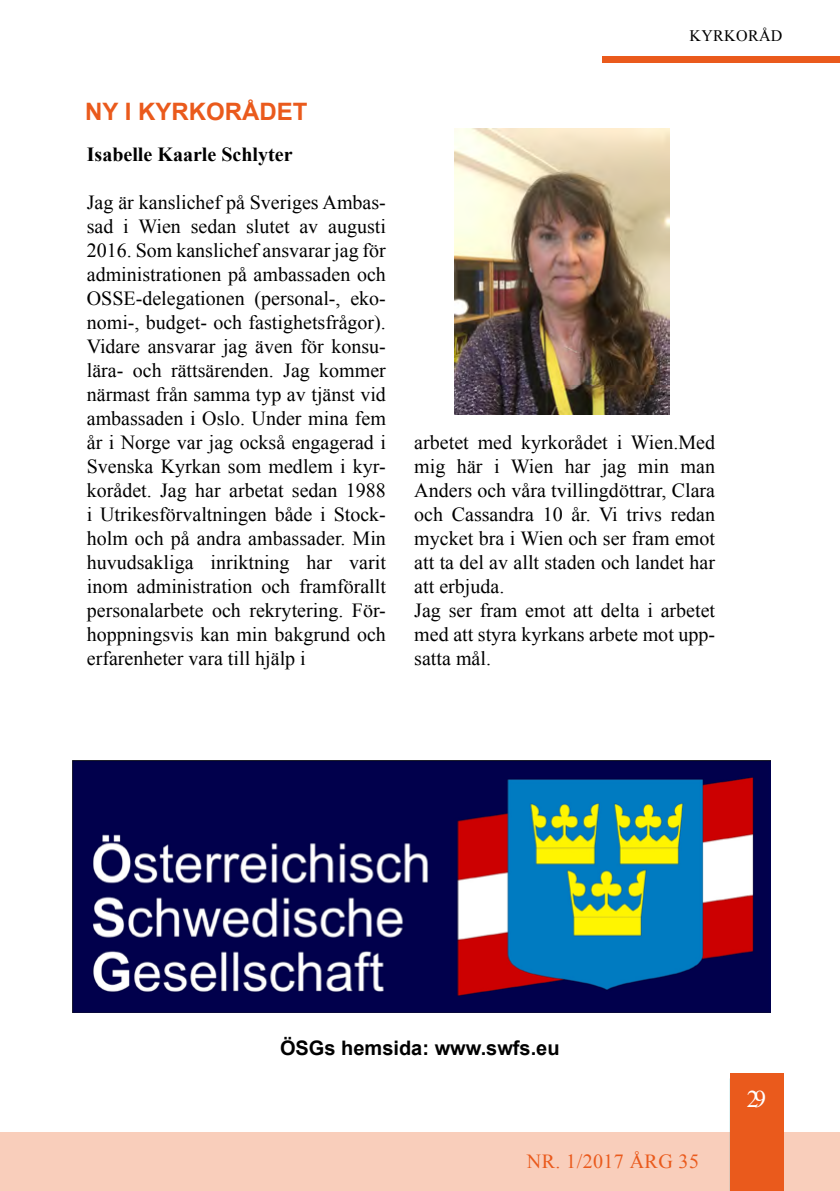
<style>
.page{position:relative;width:840px;height:1191px;background:#fff}
.page>*{position:absolute;margin:0;border:0;box-sizing:border-box;transform-origin:0 0}
.t1{font:700 24px "Arial";color:#ea5a1c}
.t2{font:24px "Times New Roman";color:#fff}
.t3{font:20px/24px "Times New Roman";color:#000;text-align:justify}
.t4{font:700 20px "Arial";color:#000}
.t5{font:700 20px "Times New Roman";color:#000}
.t6{font:20px "Times New Roman";letter-spacing:.02em;color:#ea5a1c}
.t7{font:16px "Times New Roman";color:#000}
</style>
<div class="page">
<div style="left:0;top:1132px;width:839px;height:59px;background:#f9cebb"></div>
<div style="left:729px;top:1073px;width:53px;height:118px;background:#ea5a1c"></div>
<div style="left:602px;top:56px;width:237px;height:7px;background:#ea5a1c"></div>
<img style="left:454px;top:128px;width:215px;height:286px">
<img style="left:72px;top:760px;width:698px;height:252px">
<p class="t1" style="left:85px;top:95px;width:139px">NY I KYRKORÅDET</p>
<p class="t5" style="left:87px;top:143px;width:207px">Isabelle Kaarle Schlyter</p>
<p class="t3" style="left:87px;top:190px;width:300px">Jag är kanslichef på Sveriges Ambas&shy;sad i Wien sedan slutet av augusti 2016. Som kanslichef ansvarar jag för administrationen på ambassaden och OSSE-delegationen (personal-, eko&shy;nomi-, budget- och fastighetsfrågor).<br>Vidare ansvarar jag även för konsu&shy;lära- och rättsärenden. Jag kommer närmast från samma typ av tjänst vid ambassaden i Oslo. Under mina fem år i Norge var jag också engagerad i Svenska Kyrkan som medlem i kyr&shy;korådet. Jag har arbetat sedan 1988 i Utrikesförvaltningen både i Stock&shy;holm och på andra ambassader. Min huvudsakliga inriktning har varit inom administration och framförallt personalarbete och rekrytering. För&shy;hoppningsvis kan min bakgrund och erfarenheter vara till hjälp i</p>
<p class="t7" style="left:689px;top:26px;width:37px">Kyrkoråd</p>
<p class="t3" style="left:414px;top:430px;width:302px;text-align:left">arbetet med kyrkorådet i Wien.Med mig här i Wien har jag min man<br>Anders och våra tvillingdöttrar, Clara och Cassandra 10 år. Vi trivs redan mycket bra i Wien och ser fram emot att ta del av allt staden och landet har att erbjuda.<br>Jag ser fram emot att delta i arbetet med att styra kyrkans arbete mot upp&shy;satta mål.</p>
<p class="t4" style="left:280px;top:1035px;width:281px">ÖSGs hemsida: www.swfs.eu</p>
<p class="t6" style="left:526px;top:1150px;width:173px">NR. 1/2017 ÅRG 35</p>
<p class="t2" style="left:746px;top:1085px;width:21px">29</p>
</div>
